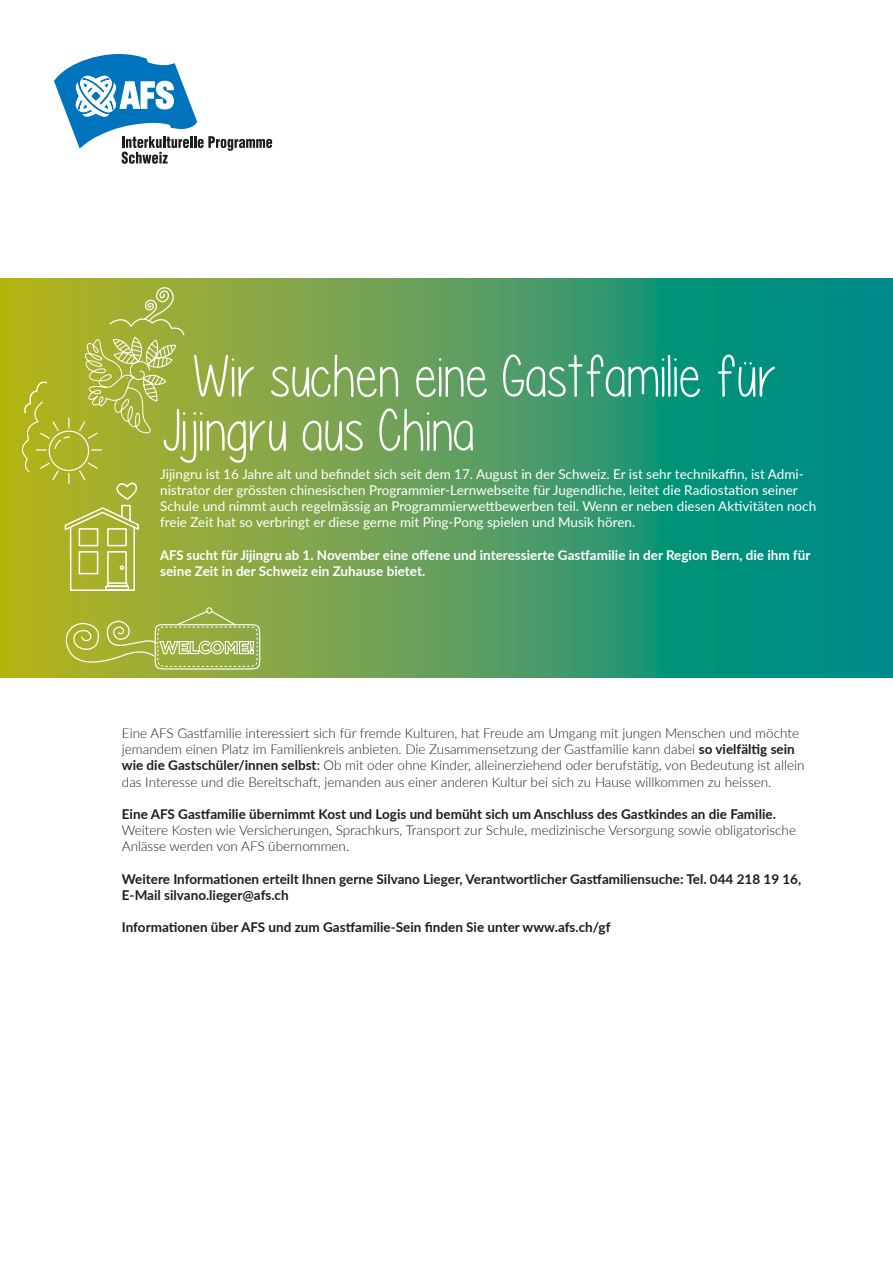
<style>
.page{position:relative;width:893px;height:1263px;background:#fff}
.page>*{position:absolute;margin:0;border:0;box-sizing:border-box;transform-origin:0 0}
.t1{font:60px/54px "Please write me a song";color:#fff}
.t2{font:300 13.5px/16.2px "Lato";color:#1d1d1b}
.t3{font:13.5px/16.2px "Lato";color:#fff}
.t4{font:700 13.5px/16.2px "Lato";color:#1d1d1b}
.t5{font:700 13.5px/16.2px "Lato";color:#fff;scale:.96 1}
.s1{font-weight:700}
.s2{font-weight:400}
</style>
<div class="page">
<svg style="left:0;top:279px;width:893px;height:398px;background:#469b64"></svg>
<svg style="left:54px;top:54px;width:218px;height:110px"></svg>
<svg style="left:63px;top:607px;width:198px;height:66px;background:#a6b54b"></svg>
<svg style="left:16px;top:285px;width:169px;height:307px;background:#abb437"></svg>
<p class="t1" style="left:162px;top:350px;width:618px;text-indent:29px">Wir suchen eine Gastfamilie für<br>Jijingru aus China</p>
<p class="t3" style="left:160px;top:465px;width:658px">Jijingru ist 16 Jahre alt und befindet sich seit dem 17. August in der Schweiz. Er ist sehr technikaffin, ist Admi&shy;nistrator der grössten chinesischen Programmier-Lernwebseite für Jugendliche, leitet die Radiostation seiner Schule und nimmt auch regelmässig an Programmierwettbewerben teil. Wenn er neben diesen Aktivitäten noch freie Zeit hat so verbringt er diese gerne mit Ping-Pong spielen und Musik hören.</p>
<p class="t5" style="left:160px;top:546px;width:679px">AFS sucht für Jijingru ab 1. November eine offene und interessierte Gastfamilie in der Region Bern, die ihm für seine Zeit in der Schweiz ein Zuhause bietet.</p>
<p class="t2" style="left:122px;top:725px;width:684px">Eine AFS Gastfamilie interessiert sich für fremde Kulturen, hat Freude am Umgang mit jungen Menschen und möchte jemandem einen Platz im Familienkreis anbieten. Die Zusammensetzung der Gastfamilie kann dabei <span class="s1">so vielfältig sein wie die Gastschüler/innen selbst</span><span class="s2">:</span> Ob mit oder ohne Kinder, alleinerziehend oder berufstätig, von Bedeutung ist allein das Interesse und die Bereitschaft, jemanden aus einer anderen Kultur bei sich zu Hause willkommen zu heissen.</p>
<p class="t2" style="left:122px;top:806px;width:676px"><span class="s1">Eine AFS Gastfamilie übernimmt Kost und Logis und bemüht sich um Anschluss des Gastkindes an die Familie.<br></span>Weitere Kosten wie Versicherungen, Sprachkurs, Transport zur Schule, medizinische Versorgung sowie obligatorische<br>Anlässe werden von AFS übernommen.</p>
<p class="t4" style="left:122px;top:870px;width:681px">Weitere Informationen erteilt Ihnen gerne Silvano Lieger, Verantwortlicher Gastfamiliensuche: Tel. 044 218 19 16,<br>E-Mail silvano.lieger@afs.ch</p>
<p class="t4" style="left:122px;top:919px;width:490px">Informationen über AFS und zum Gastfamilie-Sein finden Sie unter www.afs.ch/gf</p>
</div>
